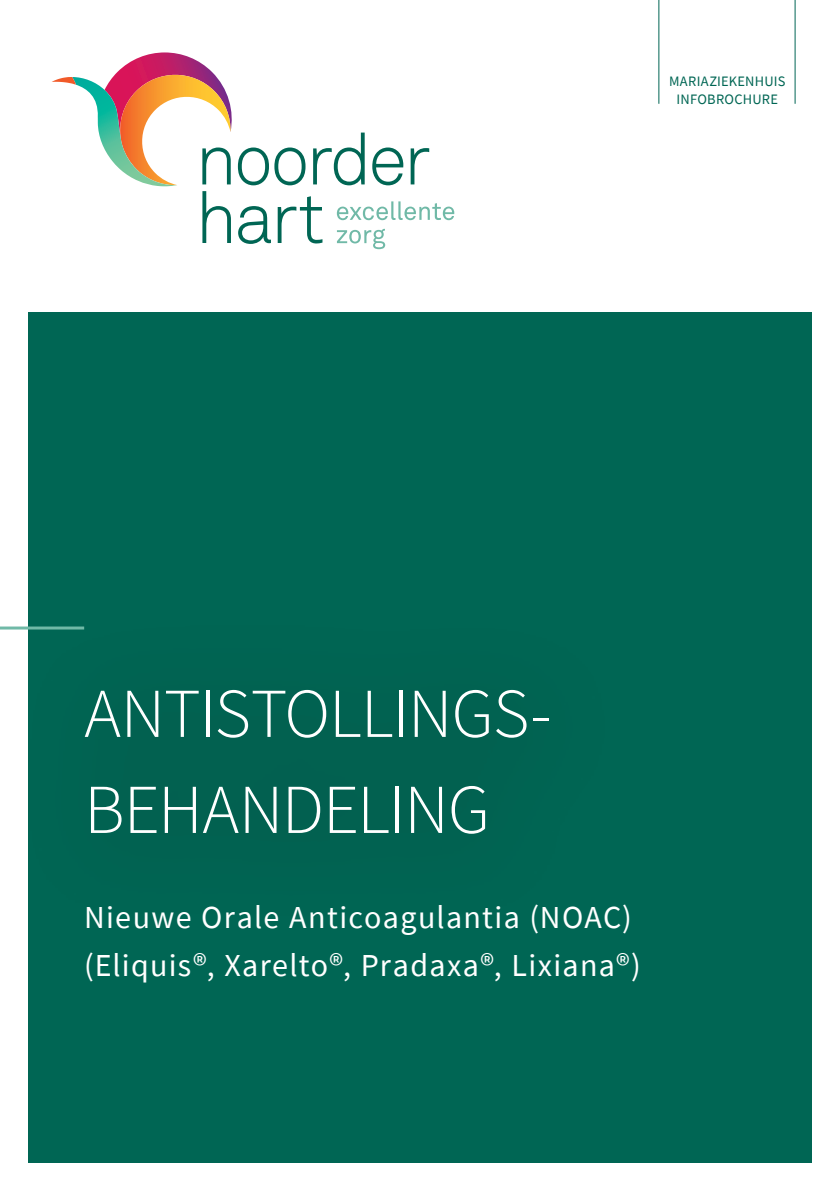
<style>
.page{position:relative;width:840px;height:1191px;background:#fff}
.page>*{position:absolute;margin:0;border:0;box-sizing:border-box;transform-origin:0 0}
.covertitel{font:300 70px "Source Sans Pro";letter-spacing:-.015em;color:#fff}
.Titel_N2{font:32px "Source Sans Pro";letter-spacing:.04em;color:#fff}
.t1{font:14.4px "Source Sans Pro";letter-spacing:.015em;color:#006654}
</style>
<div class="page">
<div style="left:28px;top:312px;width:783px;height:850px;background:#006654"></div>
<hr style="left:794px;top:0;width:1px;height:104px;background:#006654">
<svg style="left:52px;top:52px;width:402px;height:197px"></svg>
<div style="left:16px;top:614px;width:604px;height:313px;background:#006452"></div>
<hr style="left:0;top:626px;width:84px;height:3px;background:#70b9a7">
<hr style="left:658px;top:0;width:1px;height:104px;background:#006654">
<p class="t1" style="left:668px;top:72px;width:118px">MARIAZIEKENHUIS</p>
<p class="t1" style="left:676px;top:90px;width:103px">INFOBROCHURE</p>
<p class="covertitel" style="left:84px;top:670px;width:468px">ANTISTOLLINGS-</p>
<p class="covertitel" style="left:84px;top:766px;width:407px">BEHANDELING</p>
<p class="Titel_N2" style="left:84px;top:897px;width:549px">Nieuwe Orale Anticoagulantia (NOAC)</p>
<p class="Titel_N2" style="left:84px;top:944px;width:557px">(Eliquis®, Xarelto®, Pradaxa®, Lixiana®)</p>
</div>
